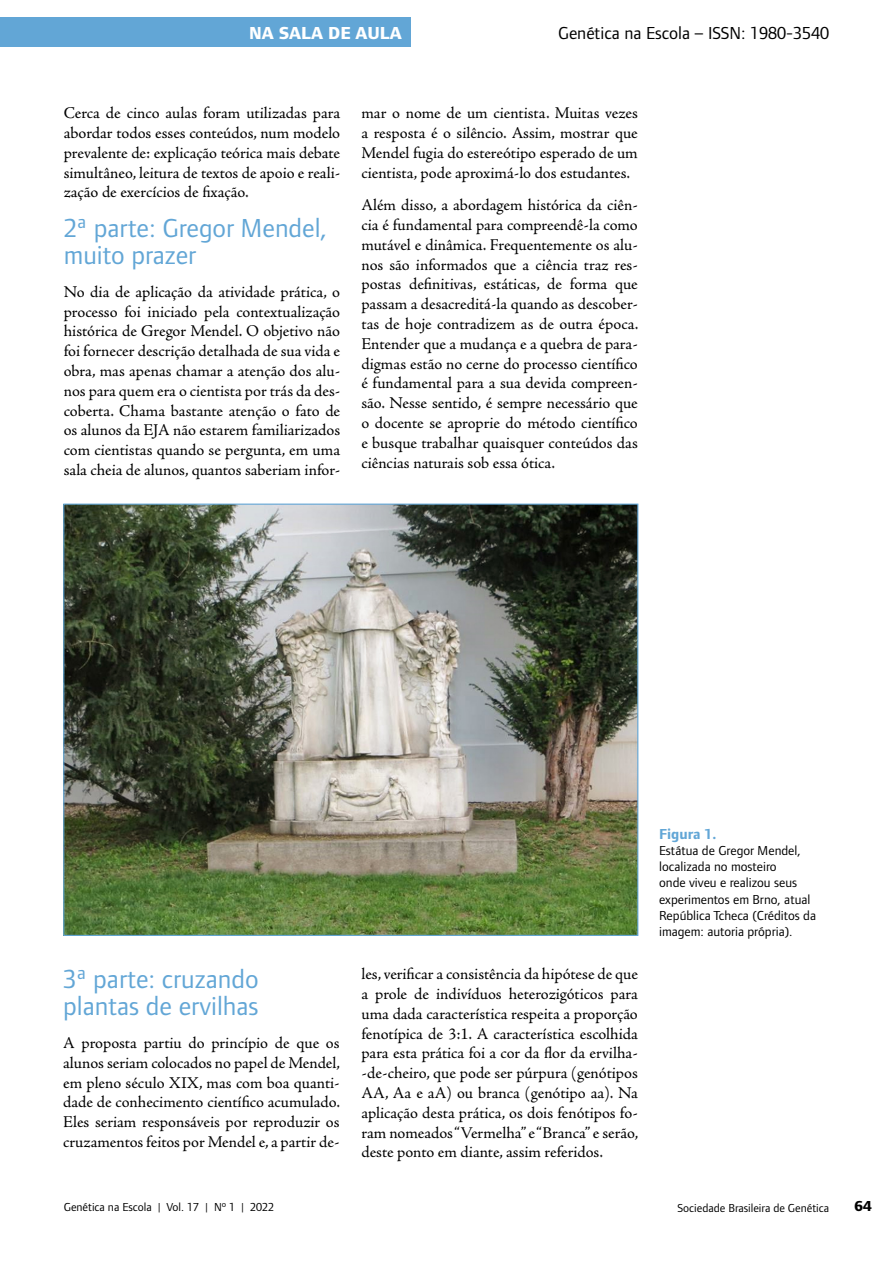
<style>
.page{position:relative;width:893px;height:1263px;background:#fff}
.page>*{position:absolute;margin:0;border:0;box-sizing:border-box;transform-origin:0 0}
.Texto{font:27px/27px "Foundry Form Sans";color:#62a6d6}
.t1{font:18px "Foundry Form Sans";color:#000}
.t2{font:800 18px "Foundry Form Sans";color:#fff}
.Texto-2{font:16.5px/19.8px "Adobe Jenson Pro";color:#000;text-align:justify}
.Legenda{font:700 15px "Foundry Form Sans";color:#62a6d6}
.t3{font:800 15px "Foundry Form Sans";color:#000}
.Legenda-2{font:13.5px/16.2px "Foundry Form Sans";color:#000}
.t4{font:12px "Foundry Form Sans";color:#000}
</style>
<div class="page">
<img style="left:65px;top:506px;width:571px;height:428px">
<div style="left:0;top:17px;width:411px;height:30px;background:#62a6d6"></div>
<p class="t2" style="left:249px;top:23px;width:154px">NA SALA DE AULA</p>
<p class="t1" style="left:558px;top:23px;width:273px">Genética na Escola – ISSN: 1980-3540</p>
<p class="Texto-2" style="left:64px;top:103px;width:278px">Cerca de cinco aulas foram utilizadas para abordar todos esses conteúdos, num modelo prevalente de: explicação teórica mais debate simultâneo, leitura de textos de apoio e reali&shy;zação de exercícios de fixação.</p>
<p class="Texto" style="left:64px;top:214px;width:265px">2ª parte: Gregor Mendel, muito prazer</p>
<p class="Texto-2" style="left:64px;top:282px;width:278px">No dia de aplicação da atividade prática, o processo foi iniciado pela contextualização histórica de Gregor Mendel. O objetivo não foi fornecer descrição detalhada de sua vida e obra, mas apenas chamar a atenção dos alu&shy;nos para quem era o cientista por trás da des&shy;coberta. Chama bastante atenção o fato de os alunos da EJA não estarem familiarizados com cientistas quando se pergunta, em uma sala cheia de alunos, quantos saberiam infor-</p>
<p class="Texto-2" style="left:361px;top:103px;width:278px">mar o nome de um cientista. Muitas vezes a resposta é o silêncio. Assim, mostrar que Mendel fugia do estereótipo esperado de um cientista, pode aproximá-lo dos estudantes.</p>
<p class="Texto-2" style="left:361px;top:195px;width:278px">Além disso, a abordagem histórica da ciên&shy;cia é fundamental para compreendê-la como mutável e dinâmica. Frequentemente os alu&shy;nos são informados que a ciência traz res&shy;postas definitivas, estáticas, de forma que passam a desacreditá-la quando as descober&shy;tas de hoje contradizem as de outra época.<br>Entender que a mudança e a quebra de para&shy;digmas estão no cerne do processo científico é fundamental para a sua devida compreen&shy;são. Nesse sentido, é sempre necessário que o docente se aproprie do método científico e busque trabalhar quaisquer conteúdos das ciências naturais sob essa ótica.</p>
<p class="Texto" style="left:63px;top:966px;width:197px">3ª parte: cruzando plantas de ervilhas</p>
<p class="Texto-2" style="left:63px;top:1033px;width:278px">A proposta partiu do princípio de que os alunos seriam colocados no papel de Mendel, em pleno século XIX, mas com boa quanti&shy;dade de conhecimento científico acumulado.<br>Eles seriam responsáveis por reproduzir os cruzamentos feitos por Mendel e, a partir de-</p>
<p class="Texto-2" style="left:361px;top:964px;width:278px">les, verificar a consistência da hipótese de que a prole de indivíduos heterozigóticos para uma dada característica respeita a proporção fenotípica de 3:1. A característica escolhida para esta prática foi a cor da flor da ervilha--de-cheiro, que pode ser púrpura (genótipos AA, Aa e aA) ou branca (genótipo aa). Na aplicação desta prática, os dois fenótipos fo&shy;ram nomeados “Vermelha” e “Branca” e serão, deste ponto em diante, assim referidos.</p>
<p class="Legenda" style="left:659px;top:825px;width:59px">Figura 1.</p>
<p class="Legenda-2" style="left:659px;top:842px;width:158px">Estátua de Gregor Mendel, localizada no mosteiro<br>onde viveu e realizou seus experimentos em Brno, atual<br>República Tcheca (Créditos da imagem: autoria própria).</p>
<p class="t4" style="left:64px;top:1200px;width:212px">Genética na Escola | Vol. 17 | Nº 1 | 2022</p>
<p class="t4" style="left:677px;top:1202px;width:153px">Sociedade Brasileira de Genética</p>
<p class="t3" style="left:855px;top:1198px;width:19px">64</p>
</div>
